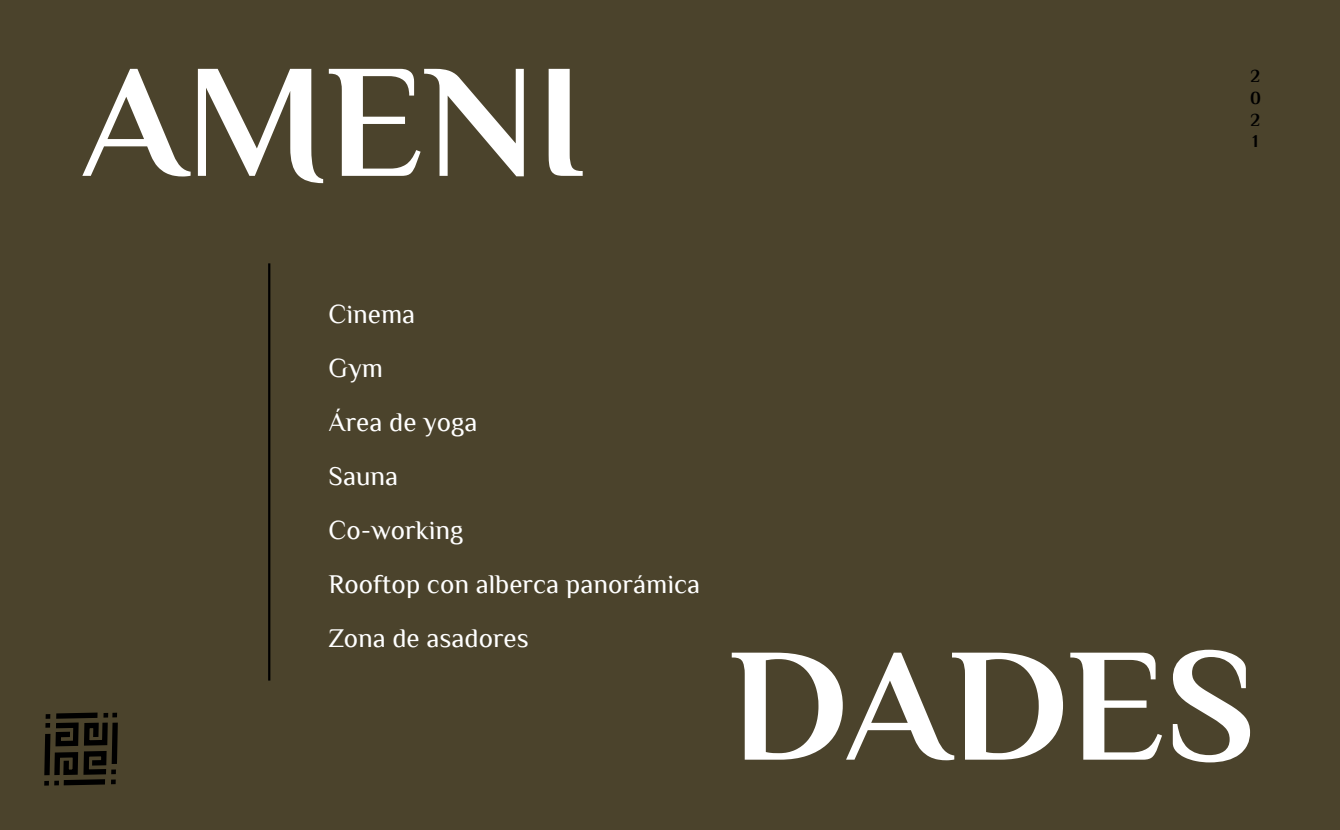
<style>
.page{position:relative;width:1340px;height:830px;background:#fff}
.page>*{position:absolute;margin:0;border:0;box-sizing:border-box;transform-origin:0 0}
.t1{font:700 162px "Philosopher";color:#fff}
.t2{font:27px/54px "Philosopher";color:#fff}
.t3{font:700 18px/21.6px "Philosopher";color:#000;text-align:justify}
</style>
<div class="page">
<div style="left:0;top:0;width:1339px;height:829px;background:#4b432c"></div>
<svg style="left:44px;top:712px;width:74px;height:74px"></svg>
<hr style="left:268px;top:263px;width:2px;height:417px;background:#000">
<h1 class="t1" style="left:81px;top:36px;width:505px">AMENI</h1>
<p class="t3" style="left:1249px;top:66px;width:12px">2<br>0<br>2<br>1</p>
<p class="t2" style="left:328px;top:287px;width:373px">Cinema<br>Gym<br>Área de yoga<br>Sauna<br>Co-working<br>Rooftop con alberca panorámica<br>Zona de asadores</p>
<h1 class="t1" style="left:729px;top:619px;width:528px">DADES</h1>
</div>
